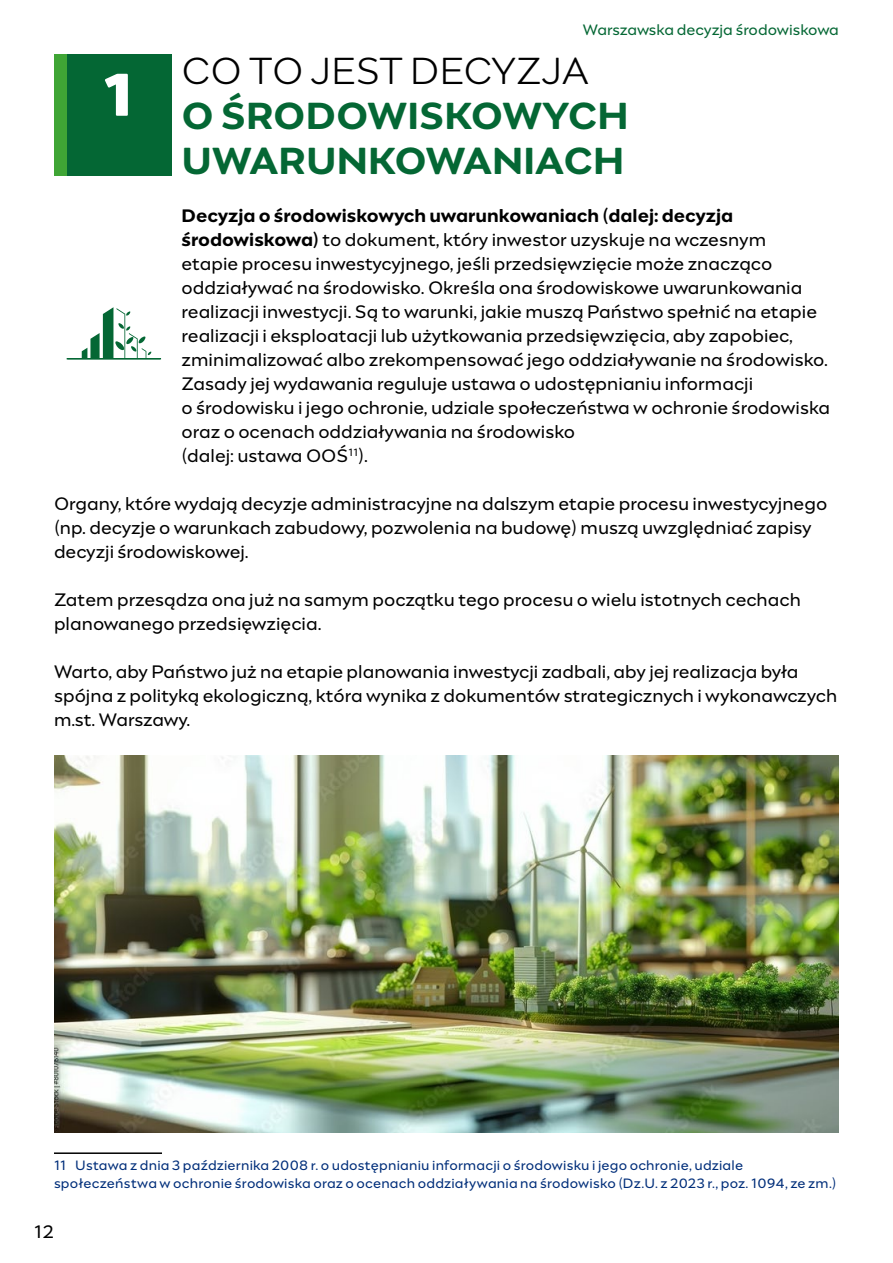
<style>
.page{position:relative;width:893px;height:1263px;background:#fff}
.page>*{position:absolute;margin:0;border:0;box-sizing:border-box;transform-origin:0 0}
.t1{font:900 60px "Engram Warsaw";color:#fff}
.Naglowek_2{font:700 37.5px/45px "Engram Warsaw";color:#046734}
.tekst_podstawowy{font:18px/24px "Engram Warsaw";color:#000}
.t2{font:15px "Engram Warsaw";letter-spacing:-.005em;color:#046734}
.przypis_dolny{font:13.5px/18px "Engram Warsaw";letter-spacing:.015em;color:#002e7a}
.s1{font-weight:300;color:#000}
.s2{font-weight:700}
</style>
<div class="page">
<hr style="left:54px;top:1152px;width:108px;height:2px;background:#000">
<div style="left:67px;top:54px;width:105px;height:121px;background:#046734"></div>
<div style="left:54px;top:54px;width:13px;height:121px;background:#3fa535"></div>
<div style="left:67px;top:358px;width:94px;height:1px;border:1px solid #046734"></div>
<svg style="left:82px;top:307px;width:70px;height:51px"></svg>
<img style="left:54px;top:756px;width:785px;height:376px">
<p class="t2" style="left:583px;top:19px;width:258px">Warszawska decyzja środowiskowa</p>
<p class="Naglowek_2" style="left:182px;top:48px;width:449px"><span class="s1">CO TO JEST DECYZJA<br></span>O ŚRODOWISKOWYCH<br>UWARUNKOWANIACH</p>
<p class="tekst_podstawowy" style="left:182px;top:203px;width:650px"><span class="s2">Decyzja o środowiskowych uwarunkowaniach (dalej: decyzja środowiskowa)</span> to dokument, który inwestor uzyskuje na wczesnym<br>etapie procesu inwestycyjnego, jeśli przedsięwzięcie może znacząco oddziaływać na środowisko. Określa ona środowiskowe uwarunkowania realizacji inwestycji. Są to warunki, jakie muszą Państwo spełnić na etapie realizacji i eksploatacji lub użytkowania przedsięwzięcia, aby zapobiec, zminimalizować albo zrekompensować jego oddziaływanie na środowisko.<br>Zasady jej wydawania reguluje ustawa o udostępnianiu informacji<br>o środowisku i jego ochronie, udziale społeczeństwa w ochronie środowiska oraz o ocenach oddziaływania na środowisko</p>
<p class="tekst_podstawowy" style="left:182px;top:443px;width:188px">(dalej: ustawa OOŚ<sup>11</sup>).</p>
<p class="tekst_podstawowy" style="left:54px;top:491px;width:775px">Organy, które wydają decyzje administracyjne na dalszym etapie procesu inwestycyjnego (np. decyzje o warunkach zabudowy, pozwolenia na budowę) muszą uwzględniać zapisy decyzji środowiskowej.</p>
<p class="tekst_podstawowy" style="left:54px;top:587px;width:748px">Zatem przesądza ona już na samym początku tego procesu o wielu istotnych cechach planowanego przedsięwzięcia.</p>
<p class="tekst_podstawowy" style="left:54px;top:659px;width:785px">Warto, aby Państwo już na etapie planowania inwestycji zadbali, aby jej realizacja była spójna z polityką ekologiczną, która wynika z dokumentów strategicznych i wykonawczych m.st. Warszawy.</p>
<p class="t1" style="left:103px;top:53px;width:34px">1</p>
<p class="przypis_dolny" style="left:54px;top:1156px;width:784px">11 Ustawa z dnia 3 października 2008 r. o udostępnianiu informacji o środowisku i jego ochronie, udziale społeczeństwa w ochronie środowiska oraz o ocenach oddziaływania na środowisko (Dz.U. z 2023 r., poz. 1094, ze zm.)</p>
<p class="tekst_podstawowy" style="left:34px;top:1220px;width:21px">12</p>
</div>
